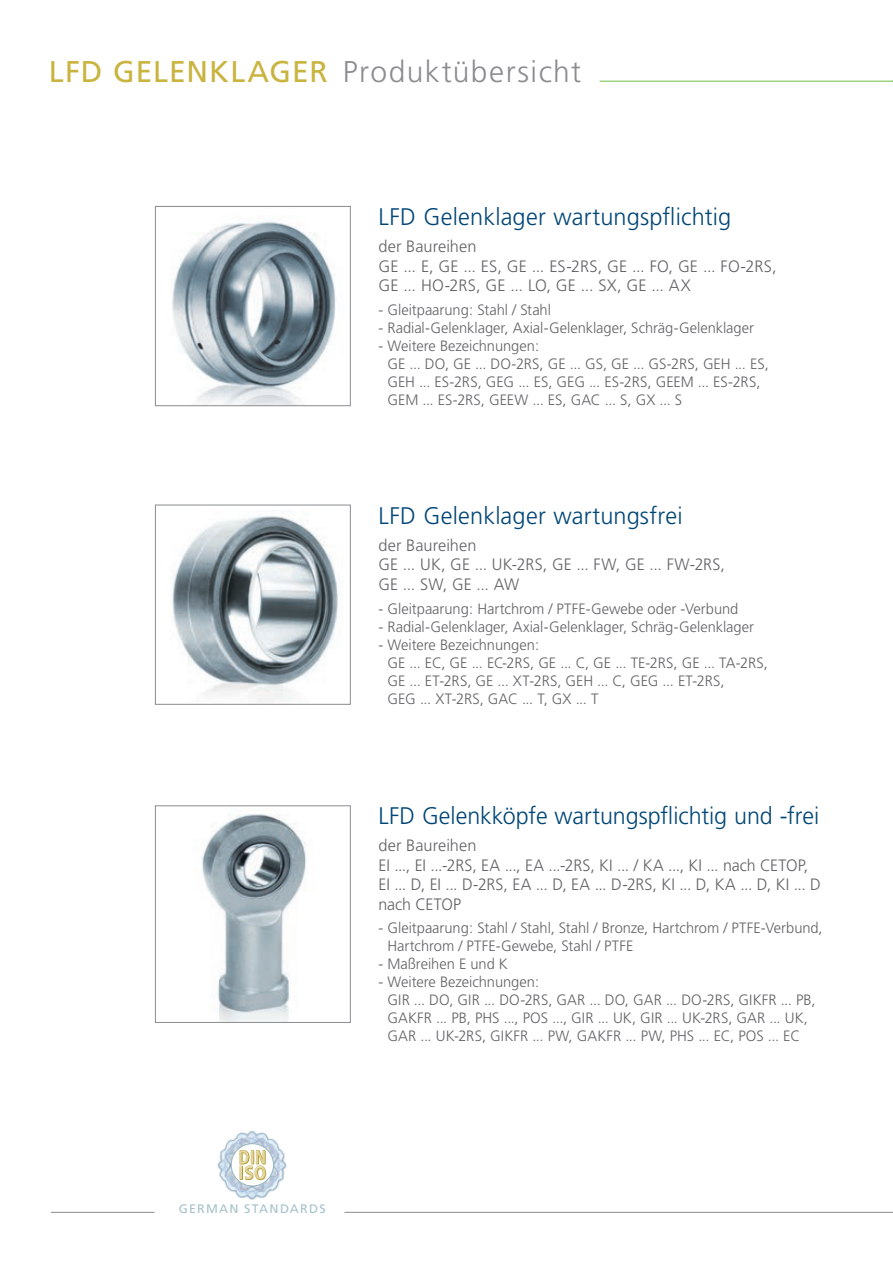
<style>
.page{position:relative;width:893px;height:1263px;background:#fff}
.page>*{position:absolute;margin:0;border:0;box-sizing:border-box;transform-origin:0 0}
.t1{font:300 30px "Frutiger";letter-spacing:.045em;color:#8a8c8f}
.t2{font:300 24px "Frutiger";letter-spacing:.005em;color:#004677}
.t3{font:700 condensed 18.6px/15.6px "Frutiger";letter-spacing:.02em;color:#e1d397;scale:.95 1}
.t4{font:300 16.5px/19.5px "Frutiger";letter-spacing:.005em;color:#636366}
.t5{font:300 15px/18px "Frutiger";color:#636366}
.t6{font:12.3px "Frutiger";letter-spacing:.095em;color:#a6c2cb}
.s1{font-weight:400;color:#c9b440}
</style>
<div class="page">
<hr style="left:600px;top:81px;width:293px;height:1px;background:#71bf44">
<hr style="left:344px;top:1212px;width:549px;height:1px;background:#8a8c8f">
<hr style="left:51px;top:1212px;width:103px;height:1px;background:#8a8c8f">
<img style="left:217px;top:1131px;width:70px;height:69px">
<div style="left:231px;top:1144px;width:42px;height:42px;background:#fff;border-radius:50%"></div>
<div style="left:231px;top:1143px;width:43px;height:43px;border:1px solid #97bac3;border-radius:50%"></div>
<div style="left:239px;top:1150px;width:27px;height:29px;background:#fff;opacity:.75"></div>
<div style="left:239px;top:1151px;width:27px;height:29px;background:#bba532;opacity:.75"></div>
<img style="left:172px;top:221px;width:164px;height:183px">
<div style="left:155px;top:206px;width:195px;height:200px;border:1px solid #8a8c8f"></div>
<img style="left:172px;top:516px;width:168px;height:186px">
<div style="left:155px;top:505px;width:195px;height:199px;border:1px solid #8a8c8f"></div>
<img style="left:202px;top:813px;width:105px;height:208px">
<div style="left:155px;top:806px;width:195px;height:217px;border:1px solid #8a8c8f"></div>
<h1 class="t1" style="left:49px;top:54px;width:534px"><span class="s1">LFD GELENKLAGER</span> Produktübersicht</h1>
<h2 class="t2" style="left:378px;top:203px;width:354px">LFD Gelenklager wartungspflichtig</h2>
<p class="t4" style="left:378px;top:237px;width:399px">der Baureihen<br>GE ... E, GE ... ES, GE ... ES-2RS, GE ... FO, GE ... FO-2RS,<br>GE ... HO-2RS, GE ... LO, GE ... SX, GE ... AX</p>
<p class="t5" style="left:378px;top:301px;width:174px">- Gleitpaarung: Stahl / Stahl</p>
<p class="t5" style="left:378px;top:319px;width:377px">- Radial-Gelenklager, Axial-Gelenklager, Schräg-Gelenklager</p>
<p class="t5" style="left:387px;top:337px;width:383px;text-indent:-9px">- Weitere Bezeichnungen:<br>GE ... DO, GE ... DO-2RS, GE ... GS, GE ... GS-2RS, GEH ... ES, GEH ... ES-2RS, GEG ... ES, GEG ... ES-2RS, GEEM ... ES-2RS, GEM ... ES-2RS, GEEW ... ES, GAC ... S, GX ... S</p>
<h2 class="t2" style="left:378px;top:502px;width:306px">LFD Gelenklager wartungsfrei</h2>
<p class="t4" style="left:378px;top:535px;width:348px">der Baureihen<br>GE ... UK, GE ... UK-2RS, GE ... FW, GE ... FW-2RS,<br>GE ... SW, GE ... AW</p>
<p class="t5" style="left:378px;top:599px;width:361px">- Gleitpaarung: Hartchrom / PTFE-Gewebe oder -Verbund</p>
<p class="t5" style="left:378px;top:617px;width:377px">- Radial-Gelenklager, Axial-Gelenklager, Schräg-Gelenklager</p>
<p class="t5" style="left:387px;top:635px;width:382px;text-indent:-9px">- Weitere Bezeichnungen:<br>GE ... EC, GE ... EC-2RS, GE ... C, GE ... TE-2RS, GE ... TA-2RS, GE ... ET-2RS, GE ... XT-2RS, GEH ... C, GEG ... ET-2RS,<br>GEG ... XT-2RS, GAC ... T, GX ... T</p>
<p class="t3" style="left:239px;top:1149px;width:31px">DIN<br>ISO</p>
<p class="t6" style="left:179px;top:1201px;width:148px">GERMAN STANDARDS</p>
<h2 class="t2" style="left:378px;top:802px;width:442px">LFD Gelenkköpfe wartungspflichtig und -frei</h2>
<p class="t4" style="left:378px;top:836px;width:444px">der Baureihen<br>EI ..., EI ...-2RS, EA ..., EA ...-2RS, KI ... / KA ..., KI ... nach CETOP, EI ... D, EI ... D-2RS, EA ... D, EA ... D-2RS, KI ... D, KA ... D, KI ... D nach CETOP</p>
<p class="t5" style="left:387px;top:919px;width:437px;text-indent:-9px">- Gleitpaarung: Stahl / Stahl, Stahl / Bronze, Hartchrom / PTFE-Verbund,<br>Hartchrom / PTFE-Gewebe, Stahl / PTFE</p>
<p class="t5" style="left:378px;top:955px;width:131px">- Maßreihen E und K</p>
<p class="t5" style="left:387px;top:973px;width:430px;text-indent:-9px">- Weitere Bezeichnungen:<br>GIR ... DO, GIR ... DO-2RS, GAR ... DO, GAR ... DO-2RS, GIKFR ... PB, GAKFR ... PB, PHS ..., POS ..., GIR ... UK, GIR ... UK-2RS, GAR ... UK, GAR ... UK-2RS, GIKFR ... PW, GAKFR ... PW, PHS ... EC, POS ... EC</p>
</div>
